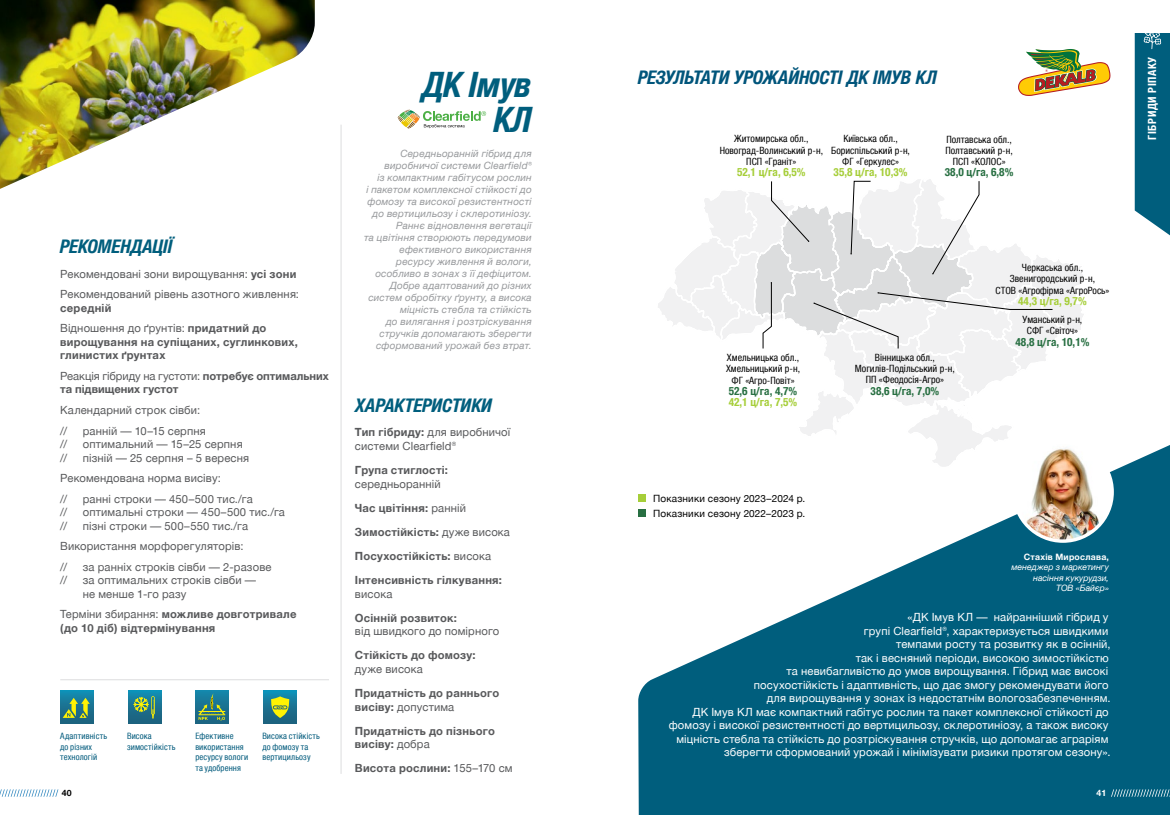
<style>
.page{position:relative;width:1170px;height:815px;background:#fff}
.page>*{position:absolute;margin:0;border:0;box-sizing:border-box;transform-origin:0 0}
.t1{font:italic 700 condensed 35px/35px "Helvetica Neue LTCYR";letter-spacing:-.02em;color:#005e7d;text-align:right}
.t2{font:italic 700 condensed 18.75px "Helvetica Neue LTCYR";letter-spacing:-.015em;color:#00557b}
.t3{font:italic 700 condensed 18.75px "Helvetica Neue LTCYR";letter-spacing:-.01em;color:#005e7d}
.t4{font:11.25px/13.5px "Helvetica Neue LTCYR";letter-spacing:.015em;color:#fff;text-align:right}
.t5{font:11.25px/20.6px "Helvetica Neue LTCYR";letter-spacing:.015em;color:#58595b}
.t6{font:700 11.25px/13.5px "Helvetica Neue LTCYR";letter-spacing:.02em;color:#58595b}
.t7{font:700 11.25px/13.5px "Helvetica Neue LTCYR";color:#58595b}
.t8{font:700 condensed 11.25px "Helvetica Neue LTCYR";color:#286f42}
.t9{font:700 condensed 11.25px "Helvetica Neue LTCYR";color:#a6ce39}
.t10{font:700 condensed 11.25px "Helvetica Neue LTCYR";letter-spacing:.05em;color:#fff}
.t11{font:italic 10px/12px "Helvetica Neue LTCYR";letter-spacing:.015em;color:#97999c;text-align:right}
.t12{font:condensed 10px/11.2px "Helvetica Neue LTCYR";color:#000;text-align:center}
.t13{font:10px/15.4px "Helvetica Neue LTCYR";letter-spacing:.015em;color:#000}
.t14{font:condensed 8.75px/10.5px "Helvetica Neue LTCYR";letter-spacing:.015em;color:#005a7c}
.t15{font:italic 8.75px/10.5px "Helvetica Neue LTCYR";color:#fff;text-align:right}
.t16{font:700 8.75px "Helvetica Neue LTCYR";letter-spacing:.03em;color:#fff}
.t17{font:700 8.75px "Helvetica Neue LTCYR";color:#000}
.s1{font-weight:700}
.s2{font-weight:400}
</style>
<div class="page">
<svg style="left:638px;top:445px;width:531px;height:370px;fill:#005e7d"></svg>
<svg style="left:0;top:789px;width:58px;height:8px"></svg>
<hr style="left:341px;top:125px;width:1px;height:649px;background:#dcddde">
<svg style="left:1134px;top:33px;width:35px;height:202px"></svg>
<img style="left:0;top:0;width:315px;height:189px">
<svg style="left:397px;top:109px;width:89px;height:20px"></svg>
<svg style="left:195px;top:691px;width:33px;height:33px"></svg>
<svg style="left:263px;top:691px;width:34px;height:33px"></svg>
<svg style="left:60px;top:691px;width:33px;height:33px"></svg>
<hr style="left:60px;top:679px;width:269px;height:1px;background:#dcddde">
<svg style="left:128px;top:691px;width:33px;height:33px"></svg>
<img style="left:1013px;top:443px;width:99px;height:98px;border-radius:49px">
<div style="left:1012px;top:441px;width:101px;height:102px;border:3px solid #fff;border-radius:50%"></div>
<svg style="left:1110px;top:789px;width:60px;height:8px"></svg>
<svg style="left:1018px;top:49px;width:92px;height:47px"></svg>
<svg style="left:656px;top:179px;width:429px;height:290px"></svg>
<div style="left:638px;top:494px;width:7px;height:8px;background:#a6ce39"></div>
<div style="left:638px;top:510px;width:7px;height:7px;background:#286f42"></div>
<h2 class="t3" style="left:60px;top:236px;width:114px">РЕКОМЕНДАЦІЇ</h2>
<p class="t5" style="left:60px;top:263px;width:240px">Рекомендовані зони вирощування: <span class="s1">усі зони<br></span>Рекомендований рівень азотного живлення:</p>
<p class="t5" style="left:60px;top:297px;width:208px"><span class="s1">середній<br></span>Відношення до ґрунтів: <span class="s1">придатний до</span></p>
<p class="t6" style="left:60px;top:335px;width:239px">вирощування на супіщаних, суглинкових, глинистих ґрунтах</p>
<p class="t7" style="left:60px;top:369px;width:270px"><span class="s2">Реакція гібриду на густоти:</span> потребує оптимальних та підвищених густот</p>
<p class="t5" style="left:60px;top:400px;width:141px">Календарний строк сівби: //</p>
<p class="t5" style="left:83px;top:420px;width:125px">ранній — 10–15 серпня</p>
<p class="t5" style="left:60px;top:434px;width:8px">//</p>
<p class="t5" style="left:83px;top:434px;width:161px">оптимальний — 15–25 серпня</p>
<p class="t5" style="left:60px;top:447px;width:8px">//</p>
<p class="t5" style="left:60px;top:447px;width:190px;text-indent:22px">пізній — 25 серпня – 5 вересня<br>Рекомендована норма висіву:<br>//</p>
<p class="t5" style="left:83px;top:488px;width:171px">ранні строки — 450–500 тис./га</p>
<p class="t5" style="left:60px;top:502px;width:8px">//</p>
<p class="t5" style="left:83px;top:502px;width:204px">оптимальні строки — 450–500 тис./га</p>
<p class="t5" style="left:60px;top:515px;width:8px">//</p>
<p class="t5" style="left:60px;top:515px;width:189px;text-indent:22px">пізні строки — 500–550 тис./га<br>Використання морфорегуляторів: //</p>
<p class="t5" style="left:83px;top:557px;width:190px">за ранніх строків сівби — 2-разове</p>
<p class="t5" style="left:60px;top:570px;width:8px">//</p>
<p class="t5" style="left:83px;top:574px;width:175px;line-height:13.5px">за оптимальних строків сівби — не менше 1-го разу</p>
<p class="t6" style="left:60px;top:608px;width:238px"><span class="s2">Терміни збирання:</span> можливе довготривале (до 10 діб) відтермінування</p>
<p class="t14" style="left:60px;top:731px;width:48px">Адаптивність до різних технологій</p>
<p class="t14" style="left:127px;top:731px;width:50px">Висока зимостійкість</p>
<p class="t17" style="left:62px;top:788px;width:11px">40</p>
<p class="t14" style="left:195px;top:731px;width:54px">Ефективне використання ресурсу вологи та удобрення</p>
<p class="t14" style="left:262px;top:731px;width:59px">Висока стійкість до фомозу та вертицильозу</p>
<h1 class="t1" style="left:423px;top:67px;width:111px">ДК Імув<br>КЛ</h1>
<p class="t11" style="left:364px;top:147px;width:169px">Середньоранній гібрид для виробничої системи Clearfield®<br>із компактним габітусом рослин<br>і пакетом комплексної стійкості до фомозу та високої резистентності до вертицильозу і склеротиніозу.<br>Раннє відновлення вегетації<br>та цвітіння створюють передумови ефективного використання ресурсу живлення й вологи, особливо в зонах з її дефіцитом.<br>Добре адаптований до різних систем обробітку ґрунту, а висока міцність стебла та стійкість<br>до вилягання і розтріскування стручків допомагають зберегти сформований урожай без втрат.</p>
<h2 class="t3" style="left:355px;top:395px;width:138px">ХАРАКТЕРИСТИКИ</h2>
<p class="t5" style="left:355px;top:426px;width:157px;line-height:13.5px"><span class="s1">Тип гібриду:</span> для виробничої системи Clearfield®</p>
<p class="t6" style="left:355px;top:463px;width:95px">Група стиглості:</p>
<p class="t6" style="left:355px;top:472px;width:156px;line-height:24.1px"><span class="s2">середньоранній<br></span>Час цвітіння: <span class="s2">ранній<br></span>Зимостійкість: <span class="s2">дуже висока<br></span>Посухостійкість: <span class="s2">висока<br></span>Інтенсивність гілкування:</p>
<p class="t5" style="left:355px;top:583px;width:39px">висока</p>
<p class="t6" style="left:355px;top:611px;width:103px">Осінній розвиток:</p>
<p class="t5" style="left:355px;top:621px;width:146px">від швидкого до помірного</p>
<p class="t6" style="left:355px;top:649px;width:122px">Стійкість до фомозу:</p>
<p class="t5" style="left:355px;top:659px;width:69px">дуже висока</p>
<p class="t6" style="left:355px;top:686px;width:146px">Придатність до раннього висіву: <span class="s2">допустима</span></p>
<p class="t6" style="left:355px;top:724px;width:141px">Придатність до пізнього висіву: <span class="s2">добра</span></p>
<p class="t6" style="left:355px;top:762px;width:159px">Висота рослини: <span class="s2">155–170 см</span></p>
<h2 class="t2" style="left:638px;top:67px;width:300px">РЕЗУЛЬТАТИ УРОЖАЙНОСТІ ДК ІМУВ КЛ</h2>
<p class="t12" style="left:719px;top:133px;width:105px">Житомирська обл.,<br>Новоград-Волинський р-н,<br>ПСП «Граніт»</p>
<p class="t9" style="left:737px;top:166px;width:70px">52,1 ц/га, 6,5%</p>
<p class="t12" style="left:831px;top:133px;width:80px">Київська обл.,<br>Бориспільський р-н,<br>ФГ «Геркулес»</p>
<p class="t9" style="left:833px;top:166px;width:75px">35,8 ц/га, 10,3%</p>
<p class="t12" style="left:945px;top:134px;width:69px">Полтавська обл.,<br>Полтавський р-н,<br>ПСП «КОЛОС»</p>
<p class="t8" style="left:944px;top:166px;width:70px">38,0 ц/га, 6,8%</p>
<p class="t12" style="left:726px;top:352px;width:75px">Хмельницька обл.,<br>Хмельницький р-н,<br>ФГ «Агро-Повіт»</p>
<p class="t8" style="left:728px;top:385px;width:70px">52,6 ц/га, 4,7%</p>
<p class="t9" style="left:728px;top:396px;width:70px">42,1 ц/га, 7,5%</p>
<p class="t12" style="left:854px;top:352px;width:102px">Вінницька обл.,<br>Могилів-Подільський р-н,<br>ПП «Феодосія-Агро»</p>
<p class="t8" style="left:870px;top:385px;width:70px">38,6 ц/га, 7,0%</p>
<p class="t12" style="left:995px;top:262px;width:115px">Черкаська обл.,<br>Звенигородський р-н,<br>СТОВ «Агрофірма «АгроРось»</p>
<p class="t9" style="left:1018px;top:295px;width:70px">44,3 ц/га, 9,7%</p>
<p class="t12" style="left:1022px;top:314px;width:61px">Уманський р-н,<br>СФГ «Світоч»</p>
<p class="t8" style="left:1015px;top:335px;width:75px">48,8 ц/га, 10,1%</p>
<p class="t13" style="left:653px;top:490px;width:154px">Показники сезону 2023–2024 р.<br>Показники сезону 2022–2023 р.</p>
<p class="t16" style="left:1023px;top:552px;width:87px">Стахів Мирослава,</p>
<p class="t15" style="left:1011px;top:562px;width:99px">менеджер з маркетингу насіння кукурудзи,<br>ТОВ «Байєр»</p>
<p class="t4" style="left:668px;top:611px;width:443px">«ДК Імув КЛ — найранніший гібрид у<br>групі Clearfield®, характеризується швидкими<br>темпами росту та розвитку як в осінній,<br>так і весняний періоди, високою зимостійкістю<br>та невибагливістю до умов вирощування. Гібрид має високі<br>посухостійкість і адаптивність, що дає змогу рекомендувати його<br>для вирощування у зонах із недостатнім вологозабезпеченням.<br>ДК Імув КЛ має компактний габітус рослин та пакет комплексної стійкості до фомозу і високої резистентності до вертицильозу, склеротиніозу, а також високу міцність стебла та стійкість до розтріскування стручків, що допомагає аграріям зберегти сформований урожай і мінімізувати ризики протягом сезону».</p>
<p class="t16" style="left:1096px;top:788px;width:11px">41</p>
<p class="t10" style="left:1145px;top:140px;width:84px;rotate:-90deg">ГІБРИДИ РІПАКУ</p>
</div>
